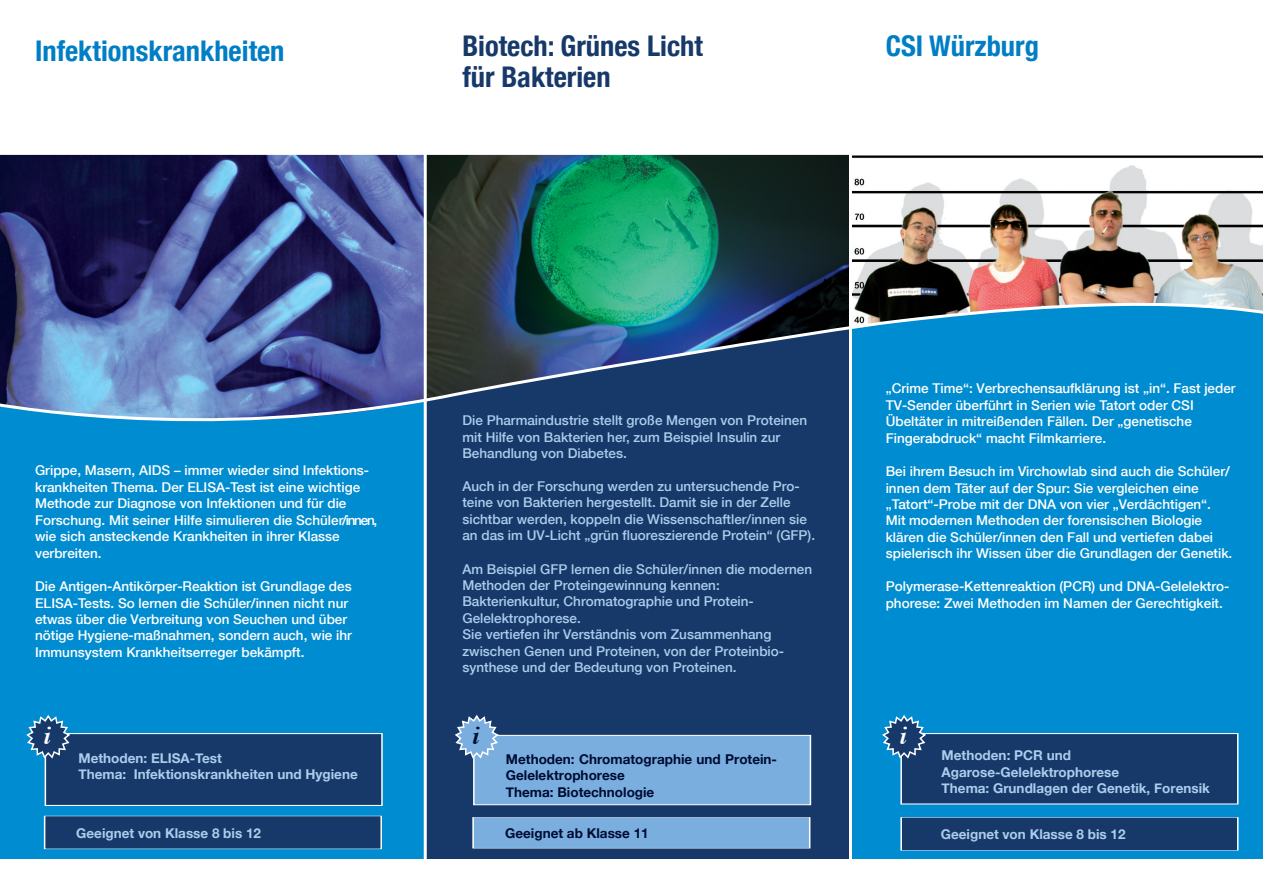
<style>
.page{position:relative;width:1263px;height:893px;background:#fff}
.page>*{position:absolute;margin:0;border:0;box-sizing:border-box;transform-origin:0 0}
.t1{font:700 condensed 28.5px "Helvetica Neue";color:#007ec5}
.t2{font:700 condensed 28.5px/31.5px "Helvetica Neue";color:#17396a}
.t3{font:italic 700 25.35px "Times";color:#fff}
.t4{font:italic 700 25.35px "Times";color:#000b32}
.t5{font:500 13.5px/16.5px "Helvetica Neue";color:#fff}
.t6{font:500 13.5px/16.4px "Helvetica Neue";color:#accdeb}
.t7{font:700 13.5px/16.5px "Helvetica Neue";color:#accdeb}
.t8{font:700 13.5px/16.5px "Helvetica Neue";color:#000b32}
</style>
<div class="page">
<div style="left:0;top:217px;width:1263px;height:642px;background:#008cd0"></div>
<div style="left:427px;top:278px;width:422px;height:581px;background:#17396a"></div>
<img style="left:0;top:155px;width:424px;height:138px">
<img style="left:427px;top:155px;width:422px;height:138px">
<div style="left:45px;top:733px;width:338px;height:73px;background:#17396a;border:1px solid #fff"></div>
<svg style="left:26px;top:715px;width:46px;height:45px"></svg>
<div style="left:473px;top:735px;width:338px;height:70px;background:#79aede;border:1px solid #fff"></div>
<svg style="left:455px;top:715px;width:45px;height:45px"></svg>
<div style="left:900px;top:733px;width:338px;height:72px;background:#17396a;border:1px solid #fff"></div>
<svg style="left:882px;top:715px;width:45px;height:45px"></svg>
<img style="left:852px;top:155px;width:411px;height:138px">
<svg style="left:0;top:293px;width:1263px;height:153px"></svg>
<hr style="left:849px;top:142px;width:3px;height:734px;background:#fff">
<hr style="left:424px;top:142px;width:3px;height:726px;background:#fff">
<div style="left:44px;top:816px;width:338px;height:33px;background:#17396a"></div>
<div style="left:473px;top:817px;width:337px;height:32px;background:#79aede"></div>
<div style="left:901px;top:817px;width:337px;height:34px;background:#17396a"></div>
<h1 class="t1" style="left:35px;top:28px;width:251px">Infektionskrankheiten</h1>
<h1 class="t2" style="left:462px;top:28px;width:242px">Biotech: Grünes Licht für Bakterien</h1>
<h1 class="t1" style="left:886px;top:22px;width:155px">CSI Würzburg</h1>
<p class="t5" style="left:35px;top:462px;width:344px">Grippe, Masern, AIDS – immer wieder sind Infektions&shy;krankheiten Thema. Der ELISA-Test ist eine wichtige Methode zur Diagnose von Infektionen und für die Forschung. Mit seiner Hilfe simulieren die Schüler/innen, wie sich ansteckende Krankheiten in ihrer Klasse verbreiten.</p>
<p class="t5" style="left:35px;top:577px;width:318px">Die Antigen-Antikörper-Reaktion ist Grundlage des ELISA-Tests. So lernen die Schüler/innen nicht nur etwas über die Verbreitung von Seuchen und über nötige Hygiene-maßnahmen, sondern auch, wie ihr Immunsystem Krankheitserreger bekämpft.</p>
<h2 class="t3" style="left:44px;top:712px;width:9px">i</h2>
<p class="t7" style="left:78px;top:749px;width:281px">Methoden: ELISA-Test<br>Thema: Infektionskrankheiten und Hygiene</p>
<p class="t6" style="left:462px;top:411px;width:346px">Die Pharmaindustrie stellt große Mengen von Proteinen mit Hilfe von Bakterien her, zum Beispiel Insulin zur<br>Behandlung von Diabetes.</p>
<p class="t6" style="left:462px;top:477px;width:354px">Auch in der Forschung werden zu untersuchende Pro&shy;teine von Bakterien hergestellt. Damit sie in der Zelle sichtbar werden, koppeln die Wissenschaftler/innen sie an das im UV-Licht „grün fluoreszierende Protein“ (GFP).</p>
<p class="t6" style="left:462px;top:560px;width:351px">Am Beispiel GFP lernen die Schüler/innen die modernen Methoden der Proteingewinnung kennen:<br>Bakterienkultur, Chromatographie und Protein-Gelelektrophorese.<br>Sie vertiefen ihr Verständnis vom Zusammenhang zwischen Genen und Proteinen, von der Proteinbio&shy;synthese und der Bedeutung von Proteinen.</p>
<h2 class="t4" style="left:472px;top:712px;width:9px">i</h2>
<p class="t8" style="left:506px;top:750px;width:273px">Methoden: Chromatographie und Protein-<br>Gelelektrophorese<br>Thema: Biotechnologie</p>
<p class="t5" style="left:886px;top:380px;width:351px">„Crime Time“: Verbrechensaufklärung ist „in“. Fast jeder TV-Sender überführt in Serien wie Tatort oder CSI Übeltäter in mitreißenden Fällen. Der „genetische Fingerabdruck“ macht Filmkarriere.</p>
<p class="t5" style="left:886px;top:462px;width:348px">Bei ihrem Besuch im Virchowlab sind auch die Schüler/ innen dem Täter auf der Spur: Sie vergleichen eine „Tatort“-Probe mit der DNA von vier „Verdächtigen“.<br>Mit modernen Methoden der forensischen Biologie klären die Schüler/innen den Fall und vertiefen dabei spielerisch ihr Wissen über die Grundlagen der Genetik.</p>
<p class="t5" style="left:886px;top:578px;width:345px">Polymerase-Kettenreaktion (PCR) und DNA-Gelelektro&shy;phorese: Zwei Methoden im Namen der Gerechtigkeit.</p>
<h2 class="t3" style="left:900px;top:712px;width:9px">i</h2>
<p class="t7" style="left:942px;top:746px;width:270px">Methoden: PCR und<br>Agarose-Gelelektrophorese<br>Thema: Grundlagen der Genetik, Forensik</p>
<p class="t7" style="left:76px;top:826px;width:186px">Geeignet von Klasse 8 bis 12</p>
<p class="t8" style="left:505px;top:825px;width:145px">Geeignet ab Klasse 11</p>
<p class="t7" style="left:941px;top:826px;width:186px">Geeignet von Klasse 8 bis 12</p>
</div>
